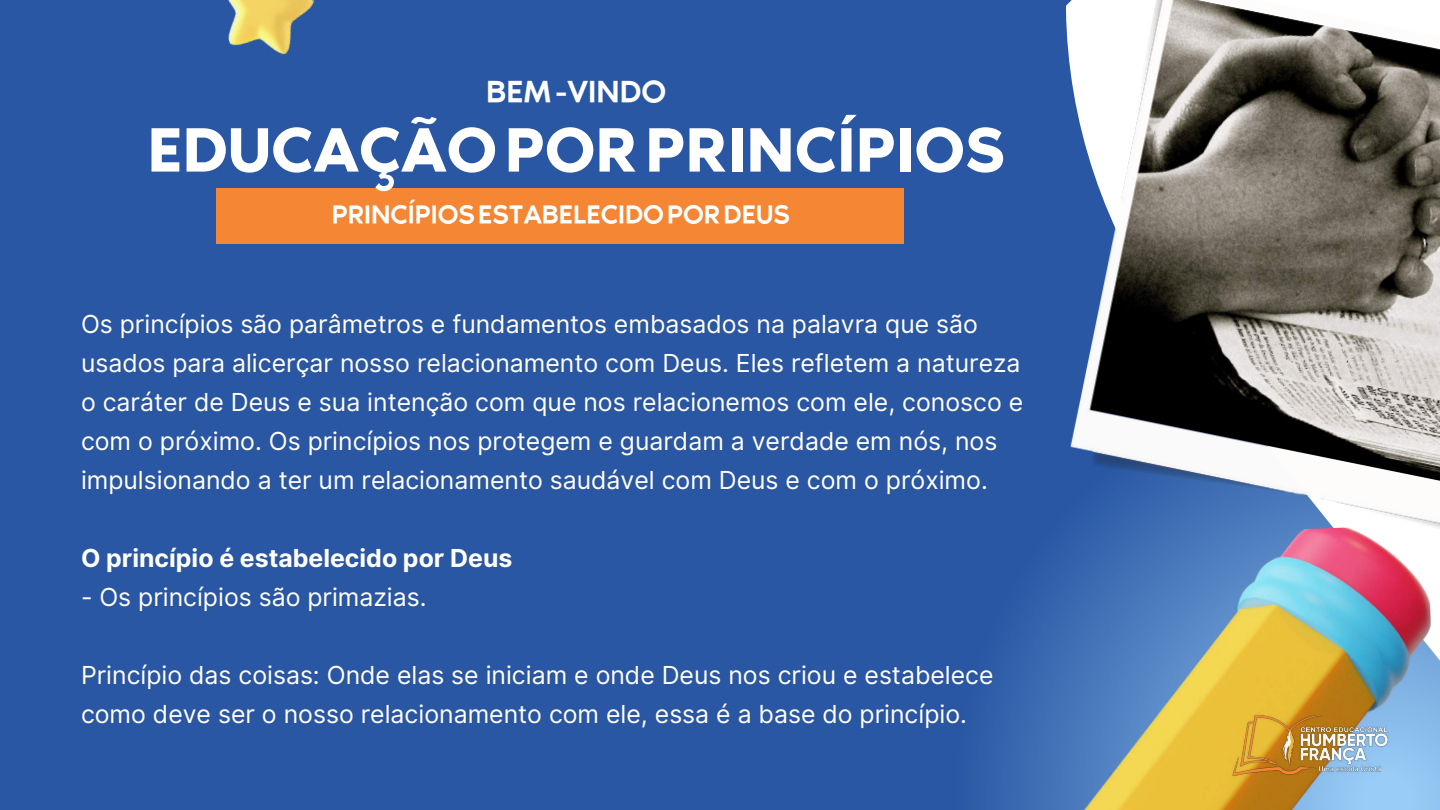
<style>
.page{position:relative;width:1440px;height:810px;background:#2957a4}
.page>*{position:absolute;margin:0;border:0;box-sizing:border-box;transform-origin:0 0}
.t1{font:83.2px "RTL Media Pro Regular";color:#fff}
.t2{font:41.7px "RTL Media Pro Light";color:#fff}
.t3{font:34.9px "RTL Media Pro Light";color:#fff}
.t4{font:24.8px/39px "Inter";color:#fff}
.t5{font:700 24.8px "Inter";color:#fff}
</style>
<div class="page">
<div style="left:217px;top:188px;width:687px;height:55px;background:#f48634"></div>
<svg style="left:989px;top:694px;width:68px;height:116px;fill:#3b69b1"></svg>
<svg style="left:1004px;top:579px;width:53px;height:115px;fill:#3462ac"></svg>
<img style="left:1057px;top:571px;width:383px;height:239px">
<img style="left:228px;top:0;width:87px;height:55px">
<img style="left:1062px;top:0;width:378px;height:571px">
<img style="left:1220px;top:711px;width:180px;height:70px">
<h2 class="t2" style="left:486px;top:74px;width:182px">BEM-VINDO</h2>
<h1 class="t1" style="left:147px;top:113px;width:859px">EDUCAÇÃOPORPRINCÍPIOS</h1>
<h3 class="t3" style="left:332px;top:200px;width:460px">PRINCÍPIOSESTABELECIDOPORDEUS</h3>
<p class="t4" style="left:81px;top:305px;width:944px">Os princípios são parâmetros e fundamentos embasados na palavra que são usados para alicerçar nosso relacionamento com Deus. Eles refletem a natureza o caráter de Deus e sua intenção com que nos relacionemos com ele, conosco e com o próximo. Os princípios nos protegem e guardam a verdade em nós, nos impulsionando a ter um relacionamento saudável com Deus e com o próximo.</p>
<p class="t5" style="left:81px;top:544px;width:433px">O princípio é estabelecido por Deus</p>
<p class="t4" style="left:81px;top:578px;width:347px">- Os princípios são primazias.</p>
<p class="t4" style="left:81px;top:656px;width:914px">Princípio das coisas: Onde elas se iniciam e onde Deus nos criou e estabelece como deve ser o nosso relacionamento com ele, essa é a base do princípio.</p>
</div>
